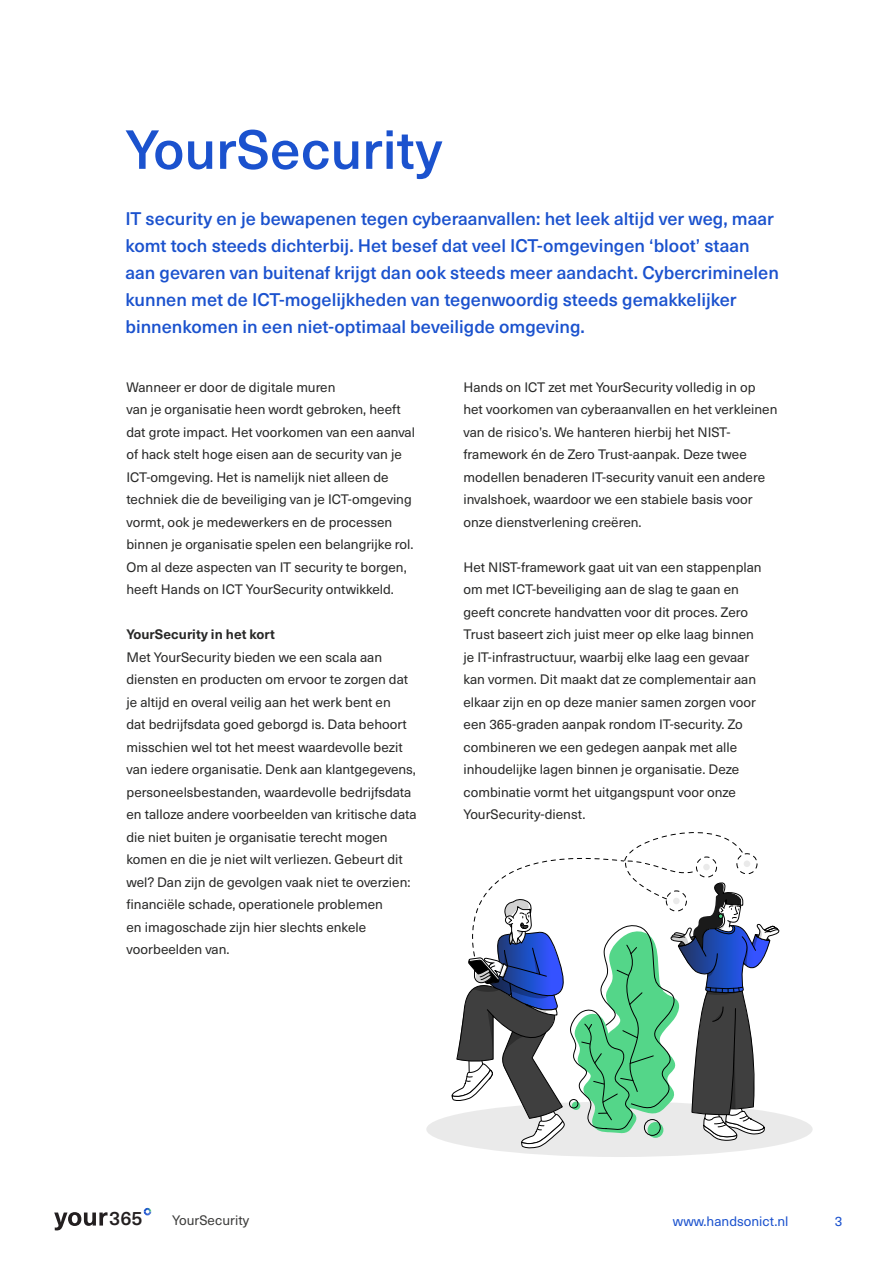
<style>
.page{position:relative;width:893px;height:1263px;background:#fff}
.page>*{position:absolute;margin:0;border:0;box-sizing:border-box;transform-origin:0 0}
.t1{font:500 54px "Neue Haas Unica W1 G";color:#1b52ce}
.t2{font:500 19.2px "Neue Haas Unica W1 G";color:#231f20}
.t3{font:500 18px/27px "Neue Haas Unica W1 G";color:#1b52ce}
.t4{font:13.5px/22.5px "Neue Haas Unica W1 G";color:#282827}
.t5{font:700 13.5px "Neue Haas Unica W1 G";color:#282827}
.t6{font:13.5px "Neue Haas Unica W1 G";color:#1b52ce}
.t7{font:13.5px "Neue Haas Unica W1 G";color:#3c3c3b}
</style>
<div class="page">
<svg style="left:54px;top:1212px;width:54px;height:18px"></svg>
<svg style="left:143px;top:1207px;width:9px;height:9px"></svg>
<div style="left:426px;top:1101px;width:387px;height:56px;background:#eaeaea;border-radius:50%"></div>
<svg style="left:440px;top:832px;width:339px;height:317px"></svg>
<h1 class="t1" style="left:125px;top:109px;width:318px">YourSecurity</h1>
<p class="t3" style="left:125px;top:204px;width:655px">IT security en je bewapenen tegen cyberaanvallen: het leek altijd ver weg, maar komt toch steeds dichterbij. Het besef dat veel ICT-omgevingen ‘bloot’ staan aan gevaren van buitenaf krijgt dan ook steeds meer aandacht. Cybercriminelen kunnen met de ICT-mogelijkheden van tegenwoordig steeds gemakkelijker binnenkomen in een niet-optimaal beveiligde omgeving.</p>
<p class="t4" style="left:126px;top:375px;width:290px">Wanneer er door de digitale muren<br>van je organisatie heen wordt gebroken, heeft dat grote impact. Het voorkomen van een aanval of hack stelt hoge eisen aan de security van je ICT-omgeving. Het is namelijk niet alleen de techniek die de beveiliging van je ICT-omgeving vormt, ook je medewerkers en de processen binnen je organisatie spelen een belangrijke rol.<br>Om al deze aspecten van IT security te borgen, heeft Hands on ICT YourSecurity ontwikkeld.</p>
<p class="t5" style="left:126px;top:624px;width:150px">YourSecurity in het kort</p>
<p class="t4" style="left:126px;top:645px;width:291px">Met YourSecurity bieden we een scala aan diensten en producten om ervoor te zorgen dat je altijd en overal veilig aan het werk bent en<br>dat bedrijfsdata goed geborgd is. Data behoort misschien wel tot het meest waardevolle bezit van iedere organisatie. Denk aan klantgegevens, personeelsbestanden, waardevolle bedrijfsdata en talloze andere voorbeelden van kritische data die niet buiten je organisatie terecht mogen komen en die je niet wilt verliezen. Gebeurt dit wel? Dan zijn de gevolgen vaak niet te overzien: financiële schade, operationele problemen<br>en imagoschade zijn hier slechts enkele voorbeelden van.</p>
<p class="t4" style="left:463px;top:375px;width:315px">Hands on ICT zet met YourSecurity volledig in op het voorkomen van cyberaanvallen en het verkleinen van de risico’s. We hanteren hierbij het NIST&shy;framework én de Zero Trust-aanpak. Deze twee modellen benaderen IT-security vanuit een andere invalshoek, waardoor we een stabiele basis voor onze dienstverlening creëren.</p>
<p class="t4" style="left:463px;top:555px;width:300px">Het NIST-framework gaat uit van een stappenplan om met ICT-beveiliging aan de slag te gaan en geeft concrete handvatten voor dit proces. Zero Trust baseert zich juist meer op elke laag binnen je IT-infrastructuur, waarbij elke laag een gevaar kan vormen. Dit maakt dat ze complementair aan elkaar zijn en op deze manier samen zorgen voor een 365-graden aanpak rondom IT-security. Zo combineren we een gedegen aanpak met alle inhoudelijke lagen binnen je organisatie. Deze combinatie vormt het uitgangspunt voor onze YourSecurity-dienst.</p>
<h2 class="t2" style="left:109px;top:1204px;width:35px">365</h2>
<p class="t7" style="left:172px;top:1211px;width:78px">YourSecurity</p>
<p class="t6" style="left:673px;top:1211px;width:117px">www.handsonict.nl</p>
<p class="t6" style="left:835px;top:1211px;width:9px">3</p>
</div>
